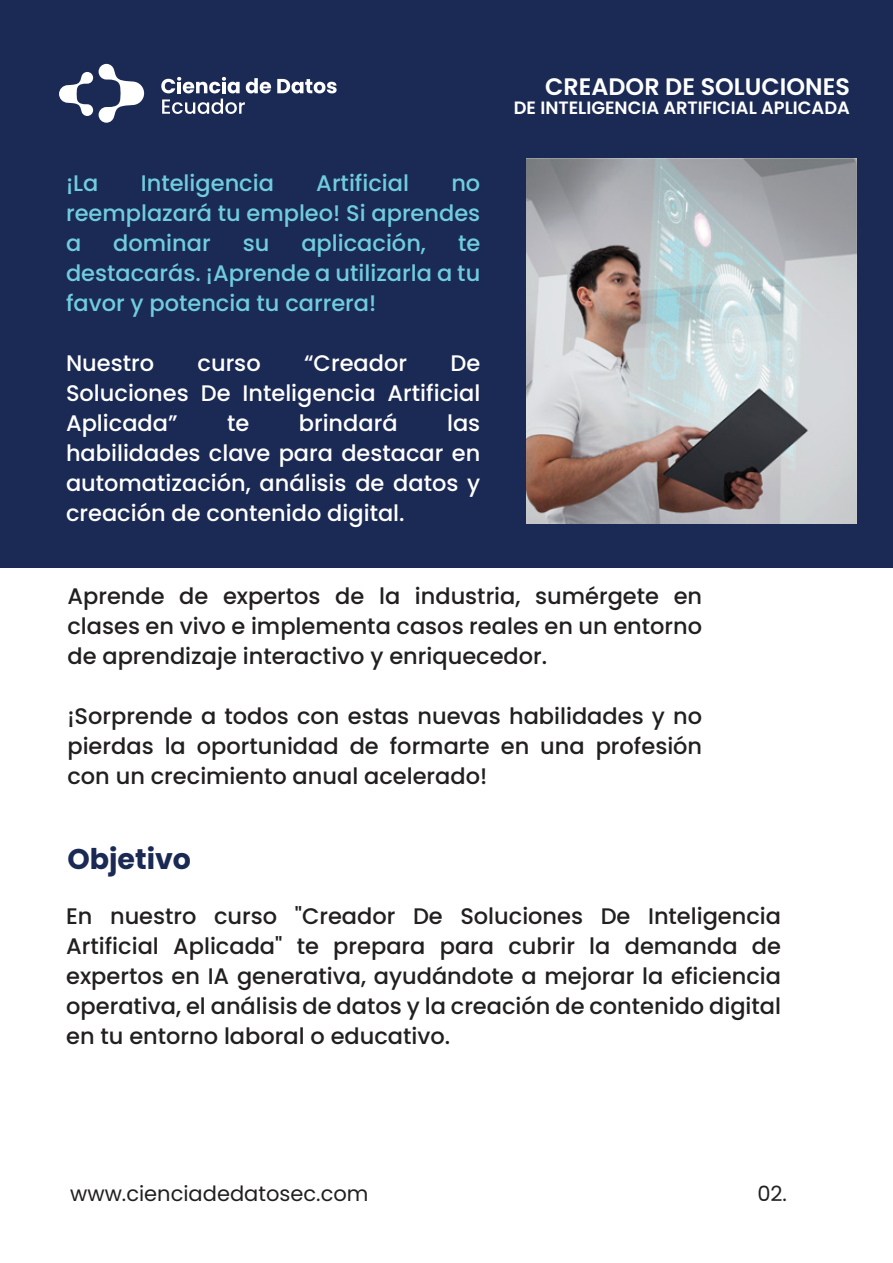
<style>
.page{position:relative;width:893px;height:1263px;background:#fff}
.page>*{position:absolute;margin:0;border:0;box-sizing:border-box;transform-origin:0 0}
.t1{font:700 28.5px "Poppins";color:#1b2a55}
.t2{font:600 23.85px "Poppins";color:#fff}
.t3{font:500 22.5px/30px "Poppins";color:#221f1f;text-align:justify}
.t4{font:500 22.5px/30px "Poppins";color:#fff;text-align:justify}
.t5{font:500 22.5px/30px "Poppins";color:#70cddd;text-align:justify}
.t6{font:21px "Poppins";color:#221f1f}
.t7{font:600 17.85px "Poppins";color:#fff}
</style>
<div class="page">
<div style="left:0;top:0;width:893px;height:567px;background:#1b2a55"></div>
<svg style="left:59px;top:72px;width:34px;height:44px"></svg>
<svg style="left:99px;top:64px;width:45px;height:59px"></svg>
<svg style="left:161px;top:77px;width:79px;height:16px"></svg>
<svg style="left:246px;top:78px;width:25px;height:15px"></svg>
<svg style="left:277px;top:79px;width:60px;height:14px"></svg>
<svg style="left:162px;top:99px;width:83px;height:15px"></svg>
<img style="left:526px;top:158px;width:330px;height:365px">
<p class="t5" style="left:66px;top:170px;width:34px">¡La</p>
<p class="t5" style="left:141px;top:170px;width:135px">Inteligencia</p>
<p class="t5" style="left:316px;top:170px;width:94px">Artificial</p>
<p class="t5" style="left:66px;top:170px;width:416px;text-indent:385px">no reemplazará tu empleo! Si aprendes a</p>
<p class="t5" style="left:113px;top:230px;width:99px">dominar</p>
<p class="t5" style="left:243px;top:230px;width:28px">su</p>
<p class="t5" style="left:301px;top:230px;width:126px">aplicación,</p>
<p class="t5" style="left:66px;top:230px;width:416px;text-indent:392px">te destacarás. ¡Aprende a utilizarla a tu favor y potencia tu carrera!</p>
<p class="t4" style="left:66px;top:350px;width:90px">Nuestro</p>
<p class="t4" style="left:198px;top:350px;width:65px">curso</p>
<p class="t4" style="left:304px;top:350px;width:104px">“Creador</p>
<p class="t4" style="left:66px;top:350px;width:416px;text-indent:384px">De Soluciones De Inteligencia Artificial Aplicada”</p>
<p class="t4" style="left:227px;top:410px;width:24px">te</p>
<p class="t4" style="left:299px;top:410px;width:100px">brindará</p>
<p class="t4" style="left:66px;top:410px;width:416px;text-indent:381px">las habilidades clave para destacar en automatización, análisis de datos y creación de contenido digital.</p>
<p class="t2" style="left:545px;top:73px;width:306px">CREADOR DE SOLUCIONES</p>
<p class="t7" style="left:514px;top:97px;width:338px">DE INTELIGENCIA ARTIFICIAL APLICADA</p>
<p class="t3" style="left:67px;top:583px;width:636px">Aprende de expertos de la industria, sumérgete en clases en vivo e implementa casos reales en un entorno de aprendizaje interactivo y enriquecedor.</p>
<p class="t3" style="left:67px;top:703px;width:636px">¡Sorprende a todos con estas nuevas habilidades y no pierdas la oportunidad de formarte en una profesión con un crecimiento anual acelerado!</p>
<p class="t1" style="left:67px;top:846px;width:125px">Objetivo</p>
<p class="t3" style="left:66px;top:903px;width:716px">En nuestro curso "Creador De Soluciones De Inteligencia Artificial Aplicada" te prepara para cubrir la demanda de expertos en IA generativa, ayudándote a mejorar la eficiencia operativa, el análisis de datos y la creación de contenido digital en tu entorno laboral o educativo.</p>
<p class="t6" style="left:70px;top:1181px;width:300px">www.cienciadedatosec.com</p>
<p class="t6" style="left:757px;top:1181px;width:31px">02.</p>
</div>
